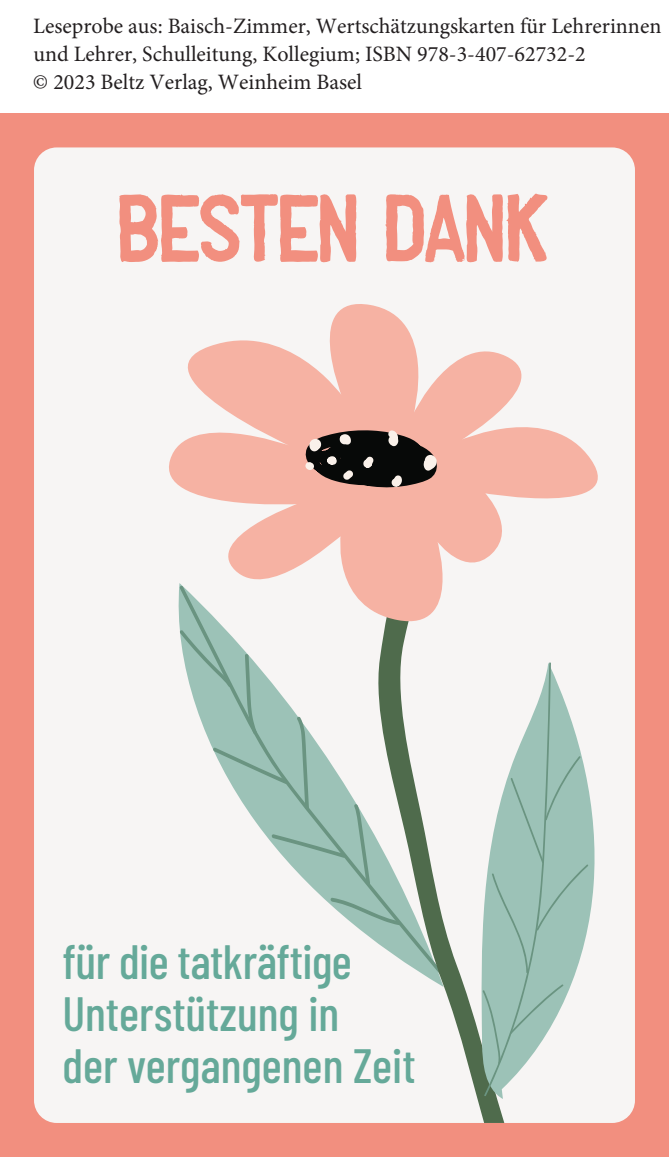
<style>
.page{position:relative;width:669px;height:1157px;background:#fff}
.page>*{position:absolute;margin:0;border:0;box-sizing:border-box;transform-origin:0 0}
.t1{font:92px "Stump one";letter-spacing:-.02em;color:#f28f7f}
.t2{font:500 48px/52px "Barlow Condensed";color:#65a999}
.t3{font:22px/28.4px "Minion Pro";color:#231f20}
</style>
<div class="page">
<div style="left:0;top:113px;width:669px;height:1044px;background:#f28f7f"></div>
<div style="left:34px;top:147px;width:601px;height:976px;background:#f7f5f4;border-radius:23px"></div>
<svg style="left:476px;top:1096px;width:29px;height:27px"></svg>
<svg style="left:169px;top:304px;width:429px;height:326px"></svg>
<svg style="left:304px;top:425px;width:224px;height:146px;background:#d1a196"></svg>
<svg style="left:480px;top:792px;width:115px;height:307px"></svg>
<svg style="left:180px;top:630px;width:409px;height:466px"></svg>
<p class="t3" style="left:33px;top:13px;width:630px">Leseprobe aus: Baisch-Zimmer, Wertschätzungskarten für Lehrerinnen und Lehrer, Schulleitung, Kollegium; ISBN 978-3-407-62732-2<br>© 2023 Beltz Verlag, Weinheim Basel</p>
<h1 class="t1" style="left:119px;top:189px;width:433px">BESTEN DANK</h1>
<h2 class="t2" style="left:62px;top:932px;width:355px">für die tatkräftige<br>Unterstützung in<br>der vergangenen Zeit</h2>
</div>
